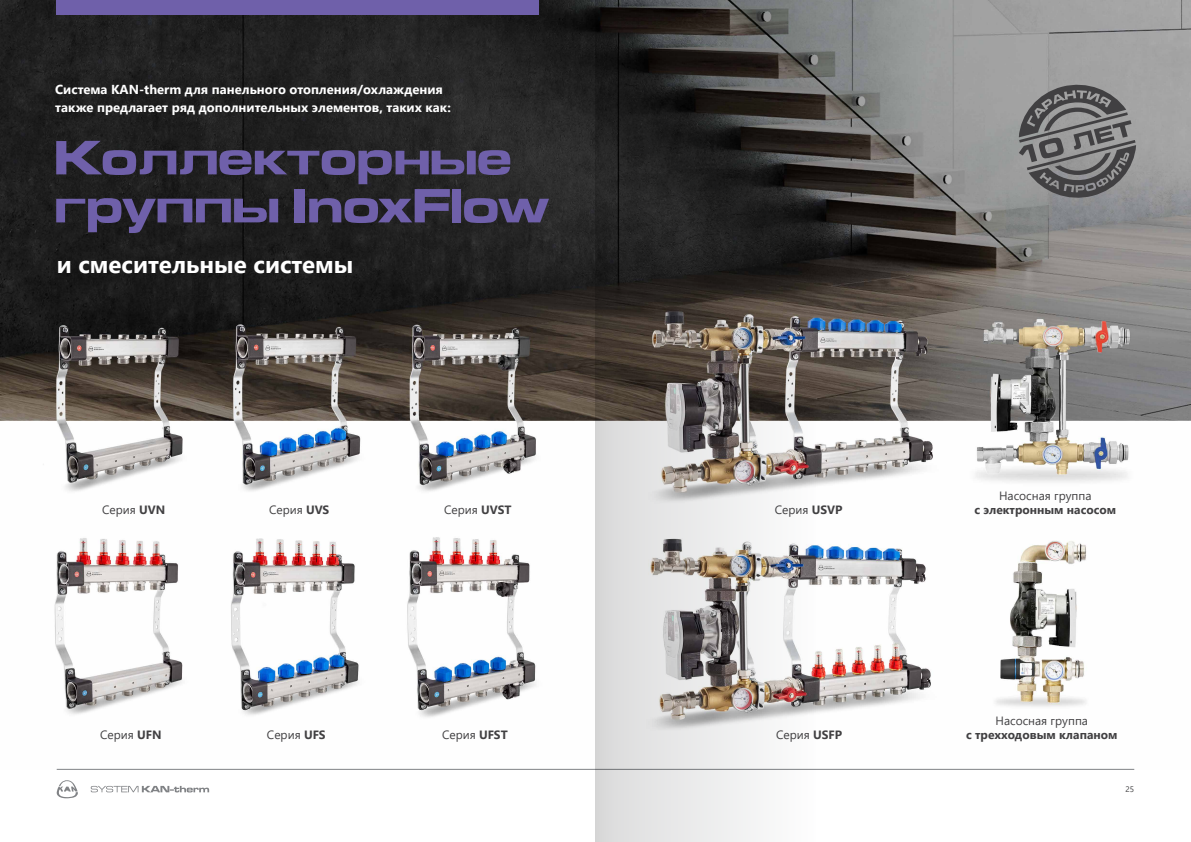
<style>
.page{position:relative;width:1191px;height:842px;background:#fff}
.page>*{position:absolute;margin:0;border:0;box-sizing:border-box;transform-origin:0 0}
.t1{font:50px/48px "Microgramma D Bol Ext";color:#6f60aa}
.t2{font:700 24px "Segoe UI";color:#fff}
.t3{font:700 13px/18px "Segoe UI";color:#fff}
.t4{font:12px "Segoe UI";color:#414042}
.t5{font:700 12px "Segoe UI";color:#414042}
.t6{font:8px "Segoe UI";color:#414042}
.s1{font-weight:700}
</style>
<div class="page">
<svg style="left:57px;top:780px;width:21px;height:18px"></svg>
<svg style="left:91px;top:786px;width:118px;height:6px"></svg>
<img style="left:0;top:0;width:1191px;height:770px">
<hr style="left:57px;top:769px;width:1077px;height:1px;background:#808285">
<div style="left:57px;top:0;width:482px;height:14px;background:#6f60aa"></div>
<svg style="left:1018px;top:80px;width:118px;height:122px;background:#7a797a"></svg>
<svg style="left:595px;top:0;width:221px;height:842px;background:#84817f"></svg>
<p class="t3" style="left:55px;top:80px;width:397px">Система KAN-therm для панельного отопления/охлаждения также предлагает ряд дополнительных элементов, таких как:</p>
<h1 class="t1" style="left:54px;top:134px;width:496px">Коллекторные группы InoxFlow</h1>
<h2 class="t2" style="left:57px;top:242px;width:298px">и смесительные системы</h2>
<p class="t4" style="left:102px;top:498px;width:65px">Серия <span class="s1">UVN</span></p>
<p class="t4" style="left:100px;top:724px;width:63px">Серия <span class="s1">UFN</span></p>
<p class="t4" style="left:269px;top:498px;width:62px">Серия <span class="s1">UVS</span></p>
<p class="t4" style="left:267px;top:724px;width:60px">Серия <span class="s1">UFS</span></p>
<p class="t4" style="left:444px;top:498px;width:69px">Серия <span class="s1">UVST</span></p>
<p class="t4" style="left:442px;top:724px;width:67px">Серия <span class="s1">UFST</span></p>
<p class="t4" style="left:775px;top:498px;width:69px">Серия <span class="s1">USVP</span></p>
<p class="t4" style="left:999px;top:484px;width:94px">Насосная группа</p>
<p class="t5" style="left:974px;top:498px;width:143px">с электронным насосом</p>
<p class="t4" style="left:995px;top:710px;width:94px">Насосная группа</p>
<p class="t4" style="left:776px;top:724px;width:68px">Серия <span class="s1">USFP</span></p>
<p class="t5" style="left:966px;top:724px;width:153px">с трехходовым клапаном</p>
<p class="t6" style="left:1125px;top:781px;width:10px">25</p>
</div>
